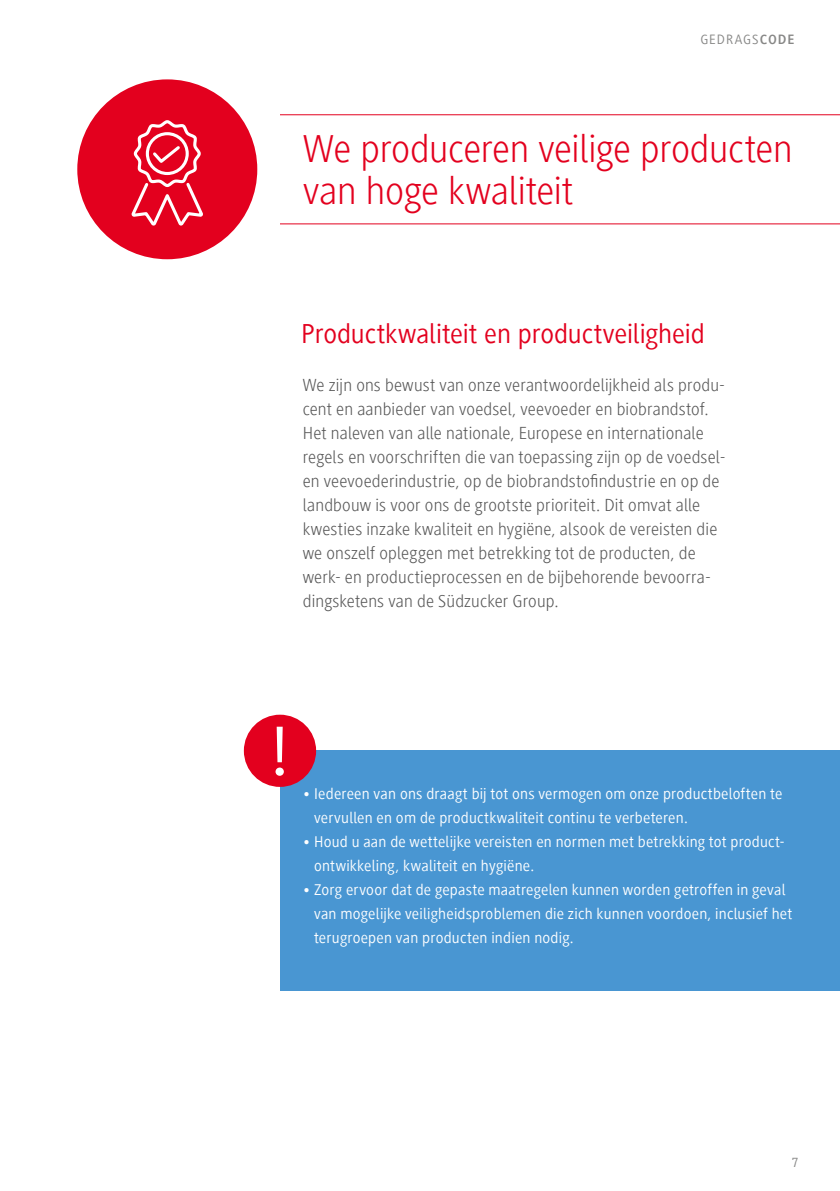
<style>
.page{position:relative;width:840px;height:1191px;background:#fff}
.page>*{position:absolute;margin:0;border:0;box-sizing:border-box;transform-origin:0 0}
.t1{font:300 40px/42px "Generis Sans Com";letter-spacing:-.005em;color:#e3001e}
.t2{font:28.2px "Generis Sans Com";letter-spacing:-.005em;color:#e3001e}
.t3{font:300 18px/24px "Generis Sans Com";letter-spacing:.01em;color:#565656}
.t4{font:16px/24px "Generis Sans Com";letter-spacing:.015em;color:#fff}
.t5{font:14px "Generis Sans Com";letter-spacing:.07em;color:#878786}
.s1{font-weight:700}
</style>
<div class="page">
<div style="left:77px;top:79px;width:180px;height:180px;background:#e3001e;border-radius:50%"></div>
<svg style="left:131px;top:120px;width:72px;height:106px"></svg>
<div style="left:280px;top:751px;width:559px;height:240px;background:#4996d2"></div>
<hr style="left:280px;top:114px;width:559px;height:1px;background:#e3001e">
<hr style="left:280px;top:223px;width:559px;height:1px;background:#e3001e">
<div style="left:244px;top:714px;width:72px;height:73px;background:#e3001e;border-radius:50%"></div>
<svg style="left:275px;top:726px;width:9px;height:50px"></svg>
<p class="t5" style="left:700px;top:32px;width:96px">GEDRAGS<span class="s1">CODE</span></p>
<h1 class="t1" style="left:303px;top:128px;width:490px">We produceren veilige producten van hoge kwaliteit</h1>
<h2 class="t2" style="left:301px;top:318px;width:405px">Productkwaliteit en productveiligheid</h2>
<p class="t3" style="left:302px;top:373px;width:424px">We zijn ons bewust van onze verantwoordelijkheid als produ&shy;cent en aanbieder van voedsel, veevoeder en biobrandstof.<br>Het naleven van alle nationale, Europese en internationale regels en voorschriften die van toepassing zijn op de voedsel&shy;en veevoederindustrie, op de biobrandstofindustrie en op de landbouw is voor ons de grootste prioriteit. Dit omvat alle kwesties inzake kwaliteit en hygiëne, alsook de vereisten die we onszelf opleggen met betrekking tot de producten, de werk- en productieprocessen en de bijbehorende bevoorra&shy;dingsketens van de Südzucker Group.</p>
<p class="t4" style="left:314px;top:781px;width:469px;text-indent:-11px">• Iedereen van ons draagt bij tot ons vermogen om onze productbeloften te vervullen en om de productkwaliteit continu te verbeteren.</p>
<p class="t4" style="left:314px;top:829px;width:472px;text-indent:-11px">• Houd u aan de wettelijke vereisten en normen met betrekking tot product&shy;ontwikkeling, kwaliteit en hygiëne.</p>
<p class="t4" style="left:314px;top:877px;width:479px;text-indent:-11px">• Zorg ervoor dat de gepaste maatregelen kunnen worden getroffen in geval van mogelijke veiligheidsproblemen die zich kunnen voordoen, inclusief het terugroepen van producten indien nodig.</p>
<p class="t5" style="left:791px;top:1155px;width:8px">7</p>
</div>
